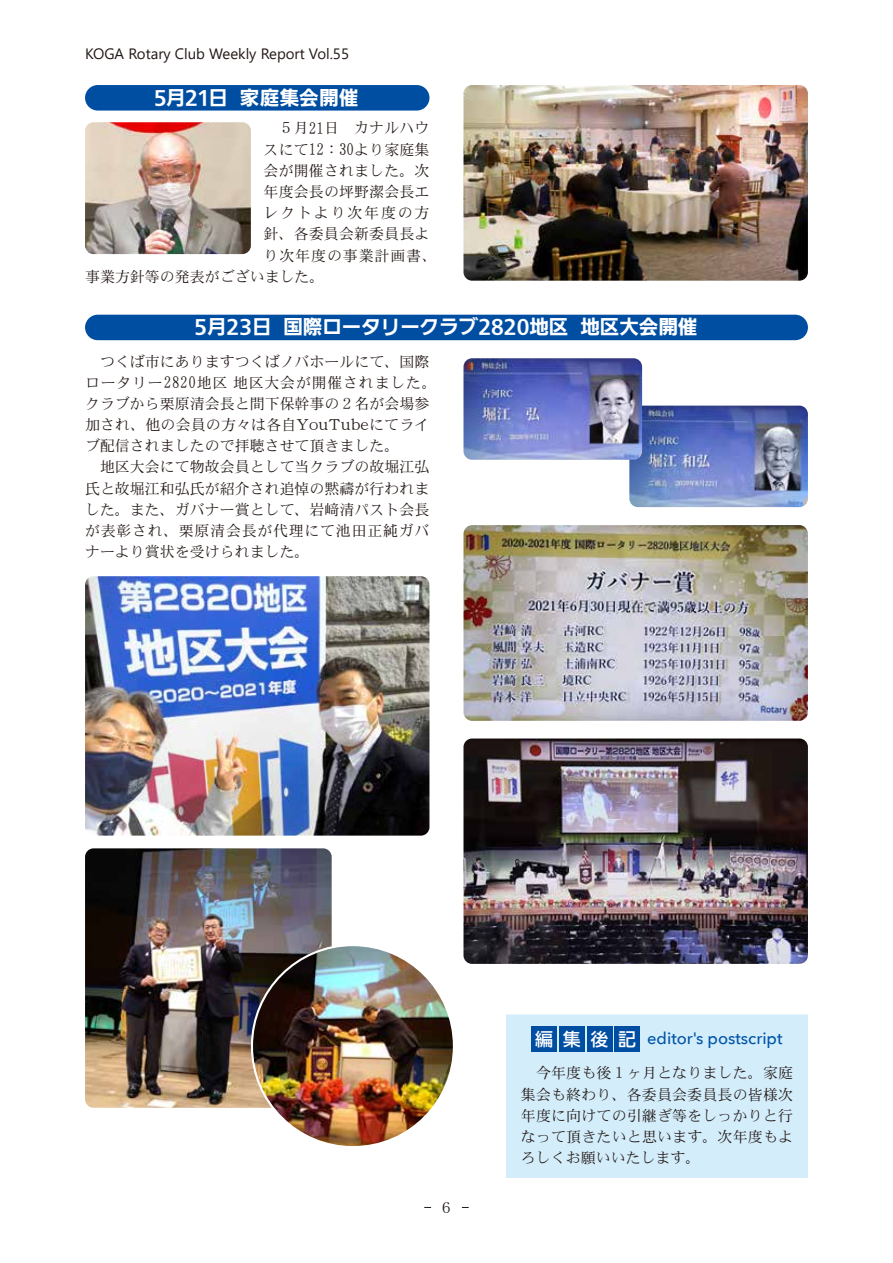
<style>
.page{position:relative;width:893px;height:1263px;background:#fff}
.page>*{position:absolute;margin:0;border:0;box-sizing:border-box;transform-origin:0 0}
.t1{font:700 19.5px "Iwa UD Go Dsp Pro";color:#fff}
.t2{font:500 16.5px "Avenir Next";color:#0054a6}
.t3{font:15px/21.1px "DFHS Mincho Std W3";color:#221815}
.t4{font:15px "Segoe UI";color:#221815}
.t5{font:15px "DFHS Mincho Std W3";letter-spacing:.06em;color:#221815}
.t6{font:15px "DFHS Mincho Std W3";letter-spacing:.12em;color:#221815}
.t7{font:15px "DFHS Mincho G W3 90 pv RKSJ H";color:#221815}
.s1{font-size:18px}
.s2{font-size:16.95px}
.s3{font-family:"Iwa UD Go Dsp Pro";font-size:18px;color:#fff}
</style>
<div class="page">
<div style="left:506px;top:1014px;width:302px;height:164px;background:#d3edfb"></div>
<div style="left:531px;top:1026px;width:26px;height:26px;background:#004ea2"></div>
<div style="left:559px;top:1026px;width:26px;height:26px;background:#004ea2"></div>
<div style="left:587px;top:1026px;width:25px;height:26px;background:#004ea2"></div>
<div style="left:614px;top:1026px;width:26px;height:26px;background:#004ea2"></div>
<img style="left:463px;top:85px;width:345px;height:196px">
<img style="left:85px;top:576px;width:344px;height:260px">
<img style="left:85px;top:848px;width:247px;height:260px">
<img style="left:463px;top:525px;width:345px;height:196px">
<img style="left:463px;top:738px;width:345px;height:226px">
<img style="left:252px;top:945px;width:202px;height:202px;border-radius:101px">
<div style="left:85px;top:85px;width:344px;height:26px;background:#004ea2;border-radius:13px"></div>
<div style="left:85px;top:315px;width:723px;height:25px;background:#004ea2;border-radius:13px"></div>
<img style="left:85px;top:122px;width:166px;height:132px">
<img style="left:629px;top:406px;width:179px;height:101px">
<img style="left:463px;top:358px;width:179px;height:102px">
<p class="t4" style="left:85px;top:40px;width:266px">KOGA Rotary Club Weekly Report Vol.55</p>
<h1 class="t1" style="left:154px;top:83px;width:206px">5月21日 家庭集会開催</h1>
<p class="t3" style="left:264px;top:117px;width:167px">　５月<span class="s1">21</span>日　カナルハウ</p>
<p class="t3" style="left:264px;top:138px;width:167px">スにて<span class="s1">12</span>：<span class="s1">30</span>より家庭集</p>
<p class="t3" style="left:264px;top:160px;width:167px">会が開催されました。次</p>
<p class="t3" style="left:264px;top:181px;width:167px">年度会長の坪野潔会長エ</p>
<p class="t6" style="left:264px;top:205px;width:167px">レクトより次年度の方</p>
<p class="t3" style="left:264px;top:223px;width:167px">針、各委員会新委員長よ</p>
<p class="t5" style="left:264px;top:247px;width:175px">り次年度の事業計画書、</p>
<p class="t3" style="left:85px;top:266px;width:241px">事業方針等の発表がございました。</p>
<h1 class="t1" style="left:194px;top:313px;width:505px">5月23日 国際ロータリークラブ2820地区 地区大会開催</h1>
<p class="t3" style="left:85px;top:350px;width:353px">　つくば市にありますつくばノバホールにて、国際ロータリー<span class="s1">2820</span>地区地区大会が開催されました。クラブから栗原清会長と間下保幹事の２名が会場参加され、他の会員の方々は各自<span class="s2">YouTube</span>にてライブ配信されましたので拝聴させて頂きました。<br>　地区大会にて物故会員として当クラブの故堀江弘氏と故堀江和弘氏が紹介され追悼の黙禱が行われました。また、ガバナー賞として、岩﨑清パスト会長が表彰され、栗原清会長が代理にて池田正純ガバナーより賞状を受けられました。</p>
<p class="t7" style="left:442px;top:1200px;width:11px">6</p>
<p class="t2" style="left:535px;top:1024px;width:249px"><span class="s3">編集後記</span> editor's postscript</p>
<p class="t3" style="left:521px;top:1062px;width:274px;text-align:justify">　今年度も後１ヶ月となりました。家庭集会も終わり、各委員会委員長の皆様次年度に向けての引継ぎ等をしっかりと行なって頂きたいと思います。次年度もよろしくお願いいたします。</p>
</div>
